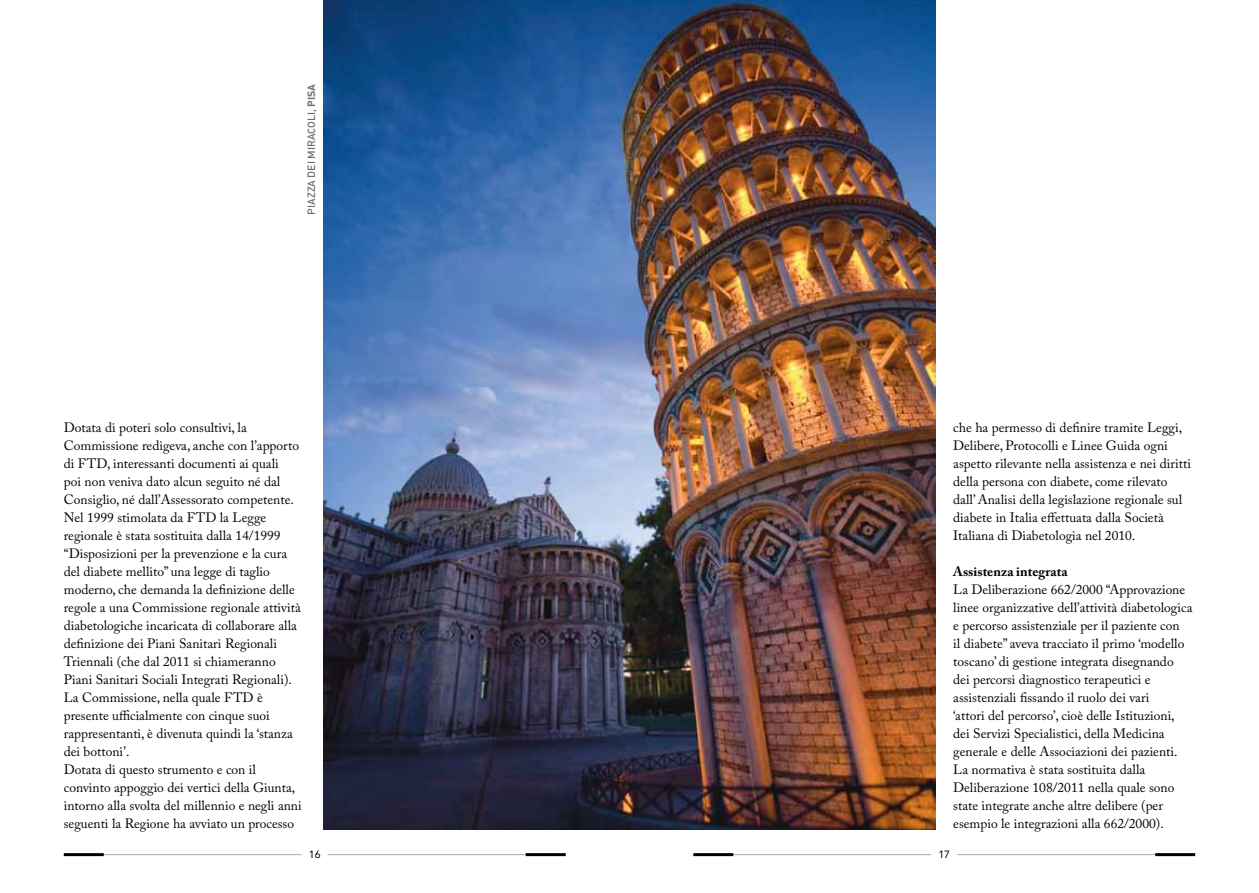
<style>
.page{position:relative;width:1259px;height:893px;background:#fff}
.page>*{position:absolute;margin:0;border:0;box-sizing:border-box;transform-origin:0 0}
.t1{font:13.5px/18px "Adobe Caslon Pro";color:#000}
.t2{font:700 13.5px "Adobe Caslon Pro";color:#000}
.t3{font:10.5px "DIN Medium Alternate";color:#6d6e71}
.t4{font:10.5px "Avenir";color:#000}
.s1{font-family:"DIN Bold Alternate"}
</style>
<div class="page">
<hr style="left:68px;top:854px;width:234px;height:1px;background:#a7a9ac">
<hr style="left:328px;top:854px;width:234px;height:1px;background:#a7a9ac">
<hr style="left:697px;top:854px;width:234px;height:1px;background:#a7a9ac">
<hr style="left:957px;top:854px;width:234px;height:1px;background:#a7a9ac">
<hr style="left:64px;top:853px;width:40px;height:3px;background:#000">
<hr style="left:526px;top:853px;width:40px;height:3px;background:#000">
<hr style="left:693px;top:853px;width:40px;height:3px;background:#000">
<hr style="left:1155px;top:853px;width:40px;height:3px;background:#000">
<img style="left:324px;top:0;width:611px;height:829px">
<p class="t3" style="left:304px;top:214px;width:131px;rotate:-90deg">piazza DEI MIRACOLI , <span class="s1">PISA</span></p>
<p class="t1" style="left:64px;top:418px;width:239px">Dotata di poteri solo consultivi, la Commissione redigeva, anche con l’apporto di FTD, interessanti documenti ai quali<br>poi non veniva dato alcun seguito né dal Consiglio, né dall’Assessorato competente.<br>Nel 1999 stimolata da FTD la Legge regionale è stata sostituita dalla 14/1999 “Disposizioni per la prevenzione e la cura del diabete mellito” una legge di taglio moderno, che demanda la definizione delle regole a una Commissione regionale attività diabetologiche incaricata di collaborare alla definizione dei Piani Sanitari Regionali Triennali (che dal 2011 si chiameranno Piani Sanitari Sociali Integrati Regionali).<br>La Commissione, nella quale FTD è presente ufficialmente con cinque suoi rappresentanti, è divenuta quindi la ‘stanza dei bottoni’.<br>Dotata di questo strumento e con il convinto appoggio dei vertici della Giunta, intorno alla svolta del millennio e negli anni seguenti la Regione ha avviato un processo</p>
<p class="t1" style="left:953px;top:418px;width:239px">che ha permesso di definire tramite Leggi, Delibere, Protocolli e Linee Guida ogni aspetto rilevante nella assistenza e nei diritti della persona con diabete, come rilevato dall’ Analisi della legislazione regionale sul diabete in Italia effettuata dalla Società Italiana di Diabetologia nel 2010.</p>
<p class="t2" style="left:953px;top:563px;width:116px">Assistenza integrata</p>
<p class="t1" style="left:953px;top:580px;width:241px">La Deliberazione 662/2000 “Approvazione linee organizzative dell’attività diabetologica e percorso assistenziale per il paziente con<br>il diabete” aveva tracciato il primo ‘modello toscano’ di gestione integrata disegnando dei percorsi diagnostico terapeutici e assistenziali fissando il ruolo dei vari<br>‘attori del percorso’, cioè delle Istituzioni, dei Servizi Specialistici, della Medicina generale e delle Associazioni dei pazienti.<br>La normativa è stata sostituita dalla Deliberazione 108/2011 nella quale sono state integrate anche altre delibere (per esempio le integrazioni alla 662/2000).</p>
<p class="t4" style="left:309px;top:848px;width:13px">16</p>
<p class="t4" style="left:938px;top:848px;width:13px">17</p>
</div>
